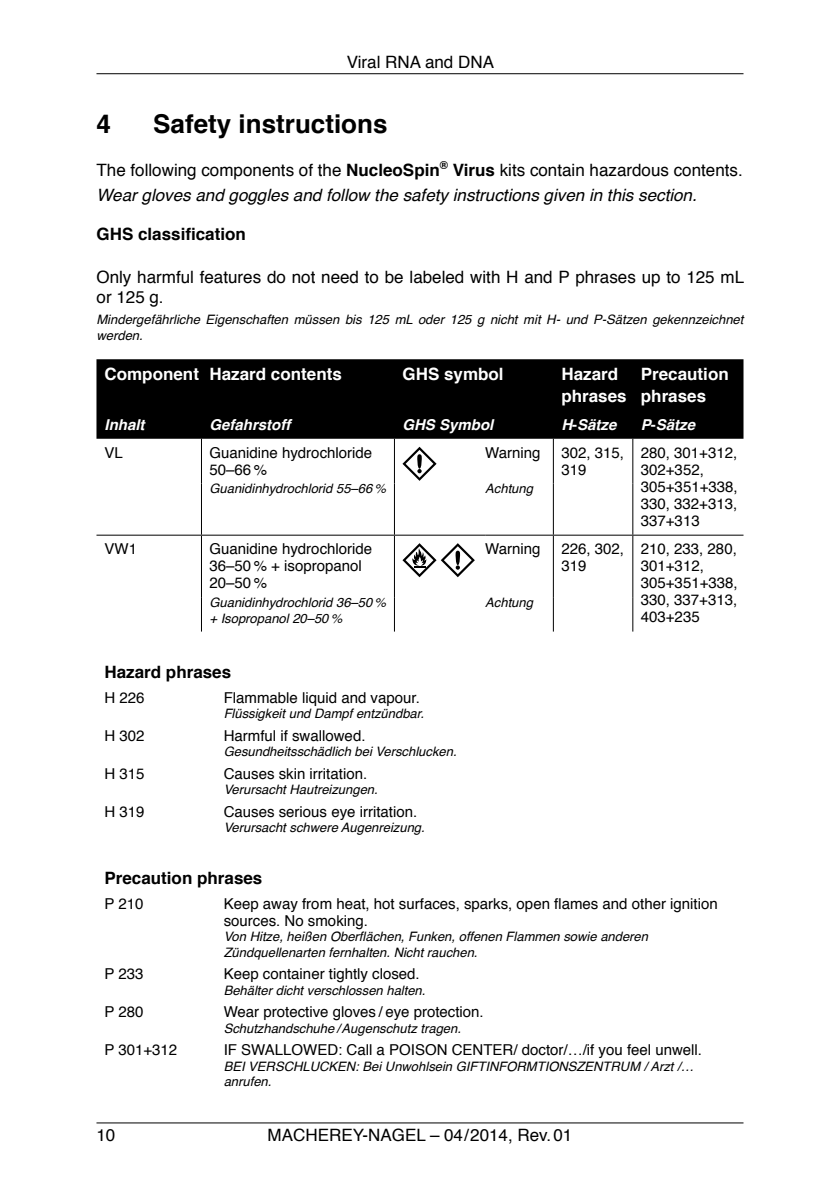
<style>
.page{position:relative;width:840px;height:1191px;background:#fff}
.page>*{position:absolute;margin:0;border:0;box-sizing:border-box;transform-origin:0 0}
.t1{font:700 26px "Helvetica";color:#000}
.t2{font:italic 17px/25.6px "Helvetica";color:#000}
.t3{font:17px/20px "Helvetica";color:#000}
.t4{font:700 17px/22px "Helvetica";color:#fff}
.t5{font:700 17px "Helvetica";color:#000}
.t6{font:15px/17px "Helvetica";color:#000}
.t7{font:italic 700 15px "Helvetica";color:#fff}
.t8{font:italic 13px/15.6px "Helvetica";color:#000}
.s1{font-style:normal}
.s2{font-weight:700;font-style:normal}
</style>
<div class="page">
<hr style="left:96px;top:73px;width:647px;height:1px;background:#000">
<hr style="left:96px;top:1122px;width:647px;height:1px;background:#000">
<div style="left:96px;top:359px;width:647px;height:80px;background:#000"></div>
<hr style="left:201px;top:439px;width:1px;height:44px;background:#000">
<hr style="left:201px;top:483px;width:1px;height:51px;background:#000">
<hr style="left:201px;top:535px;width:1px;height:62px;background:#000">
<hr style="left:201px;top:597px;width:1px;height:34px;background:#000">
<hr style="left:394px;top:439px;width:1px;height:44px;background:#000">
<hr style="left:394px;top:483px;width:1px;height:51px;background:#000">
<hr style="left:394px;top:535px;width:1px;height:62px;background:#000">
<hr style="left:394px;top:597px;width:1px;height:34px;background:#000">
<hr style="left:552px;top:439px;width:1px;height:44px;background:#000">
<hr style="left:552px;top:483px;width:1px;height:51px;background:#000">
<hr style="left:552px;top:535px;width:1px;height:62px;background:#000">
<hr style="left:552px;top:597px;width:1px;height:34px;background:#000">
<hr style="left:632px;top:439px;width:1px;height:44px;background:#000">
<hr style="left:632px;top:483px;width:1px;height:51px;background:#000">
<hr style="left:632px;top:535px;width:1px;height:62px;background:#000">
<hr style="left:632px;top:597px;width:1px;height:34px;background:#000">
<hr style="left:96px;top:534px;width:105px;height:1px;background:#000">
<hr style="left:394px;top:534px;width:91px;height:1px;background:#000">
<hr style="left:553px;top:534px;width:79px;height:1px;background:#000">
<hr style="left:632px;top:534px;width:111px;height:1px;background:#000">
<hr style="left:201px;top:534px;width:193px;height:1px;background:#000">
<hr style="left:485px;top:534px;width:68px;height:1px;background:#000">
<svg style="left:402px;top:447px;width:34px;height:34px"></svg>
<svg style="left:417px;top:454px;width:4px;height:14px"></svg>
<svg style="left:402px;top:543px;width:72px;height:34px"></svg>
<div style="left:455px;top:550px;width:5px;height:15px;background:#000;border-radius:2px"></div>
<p class="t3" style="left:346px;top:52px;width:149px">Viral RNA and DNA</p>
<h1 class="t1" style="left:96px;top:103px;width:16px">4</h1>
<h1 class="t1" style="left:153px;top:103px;width:236px">Safety instructions</h1>
<p class="t2" style="left:96px;top:157px;width:647px"><span class="s1">The following components of the</span> <span class="s2">NucleoSpin</span><sup>®</sup> <span class="s2">Virus</span> <span class="s1">kits contain hazardous contents.<br></span>Wear gloves and goggles and follow the safety instructions given in this section.</p>
<p class="t5" style="left:96px;top:221px;width:151px">GHS classification</p>
<p class="t3" style="left:96px;top:267px;width:648px">Only harmful features do not need to be labeled with H and P phrases up to 125 mL or 125 g.</p>
<p class="t8" style="left:96px;top:312px;width:648px">Mindergefährliche Eigenschaften müssen bis 125 mL oder 125 g nicht mit H- und P-Sätzen gekennzeichnet werden.</p>
<p class="t4" style="left:104px;top:363px;width:239px">Component Hazard contents</p>
<p class="t4" style="left:402px;top:363px;width:103px">GHS symbol</p>
<p class="t4" style="left:561px;top:363px;width:67px">Hazard phrases</p>
<p class="t4" style="left:640px;top:363px;width:89px">Precaution phrases</p>
<p class="t7" style="left:104px;top:412px;width:42px">Inhalt</p>
<p class="t7" style="left:209px;top:412px;width:82px">Gefahrstoff</p>
<p class="t7" style="left:402px;top:412px;width:92px">GHS Symbol</p>
<p class="t7" style="left:561px;top:412px;width:57px">H<span class="s1">-</span>Sätze</p>
<p class="t7" style="left:640px;top:412px;width:56px">P<span class="s1">-</span>Sätze</p>
<p class="t6" style="left:104px;top:445px;width:20px">VL</p>
<p class="t6" style="left:209px;top:445px;width:164px">Guanidine hydrochloride<br>50–66 %</p>
<p class="t6" style="left:485px;top:445px;width:57px">Warning</p>
<p class="t6" style="left:561px;top:445px;width:64px">302, 315,<br>319</p>
<p class="t6" style="left:640px;top:445px;width:98px">280, 301+312,<br>302+352,<br>305+351+338,<br>330, 332+313,<br>337+313</p>
<p class="t8" style="left:209px;top:481px;width:178px">Guanidinhydrochlorid 55–66 %</p>
<p class="t8" style="left:485px;top:481px;width:49px">Achtung</p>
<p class="t6" style="left:104px;top:541px;width:34px">VW1</p>
<p class="t6" style="left:209px;top:541px;width:164px">Guanidine hydrochloride<br>36–50 % + isopropanol<br>20–50 %</p>
<p class="t6" style="left:485px;top:541px;width:57px">Warning</p>
<p class="t6" style="left:561px;top:541px;width:64px">226, 302,<br>319</p>
<p class="t6" style="left:640px;top:541px;width:98px">210, 233, 280,<br>301+312,<br>305+351+338,<br>330, 337+313,<br>403+235</p>
<p class="t8" style="left:209px;top:595px;width:178px">Guanidinhydrochlorid 36–50 % + Isopropanol 20–50 %</p>
<p class="t8" style="left:485px;top:595px;width:49px">Achtung</p>
<p class="t5" style="left:104px;top:658px;width:128px">Hazard phrases</p>
<p class="t6" style="left:104px;top:689px;width:42px">H 226</p>
<p class="t6" style="left:223px;top:689px;width:197px">Flammable liquid and vapour.</p>
<p class="t8" style="left:223px;top:706px;width:202px">Flüssigkeit und Dampf entzündbar.</p>
<p class="t6" style="left:104px;top:727px;width:42px">H 302</p>
<p class="t6" style="left:223px;top:727px;width:143px">Harmful if swallowed.</p>
<p class="t8" style="left:223px;top:744px;width:234px">Gesundheitsschädlich bei Verschlucken.</p>
<p class="t6" style="left:104px;top:765px;width:42px">H 315</p>
<p class="t6" style="left:223px;top:765px;width:145px">Causes skin irritation.</p>
<p class="t8" style="left:223px;top:782px;width:155px">Verursacht Hautreizungen.</p>
<p class="t6" style="left:104px;top:803px;width:42px">H 319</p>
<p class="t6" style="left:223px;top:803px;width:195px">Causes serious eye irritation.</p>
<p class="t8" style="left:223px;top:820px;width:202px">Verursacht schwere Augenreizung.</p>
<p class="t5" style="left:104px;top:864px;width:159px">Precaution phrases</p>
<p class="t6" style="left:104px;top:895px;width:40px">P 210</p>
<p class="t6" style="left:223px;top:895px;width:495px">Keep away from heat, hot surfaces, sparks, open flames and other ignition sources. No smoking.</p>
<p class="t8" style="left:223px;top:929px;width:425px">Von Hitze, heißen Oberflächen, Funken, offenen Flammen sowie anderen<br>Zündquellenarten fernhalten. Nicht rauchen.</p>
<p class="t6" style="left:104px;top:966px;width:40px">P 233</p>
<p class="t6" style="left:223px;top:966px;width:197px">Keep container tightly closed.</p>
<p class="t8" style="left:223px;top:982px;width:203px">Behälter dicht verschlossen halten.</p>
<p class="t6" style="left:104px;top:1004px;width:40px">P 280</p>
<p class="t6" style="left:223px;top:1004px;width:261px">Wear protective gloves / eye protection.</p>
<p class="t8" style="left:223px;top:1020px;width:239px">Schutzhandschuhe /Augenschutz tragen.</p>
<p class="t6" style="left:104px;top:1042px;width:74px">P 301+312</p>
<p class="t6" style="left:223px;top:1042px;width:479px">IF SWALLOWED: Call a POISON CENTER/ doctor/…/if you feel unwell.</p>
<p class="t8" style="left:223px;top:1058px;width:471px">BEI VERSCHLUCKEN: Bei Unwohlsein GIFTINFORMTIONSZENTRUM / Arzt /… anrufen.</p>
<p class="t3" style="left:96px;top:1125px;width:20px">10</p>
<p class="t3" style="left:267px;top:1125px;width:306px">MACHEREY-NAGEL – 04 / 2014, Rev.01</p>
</div>
